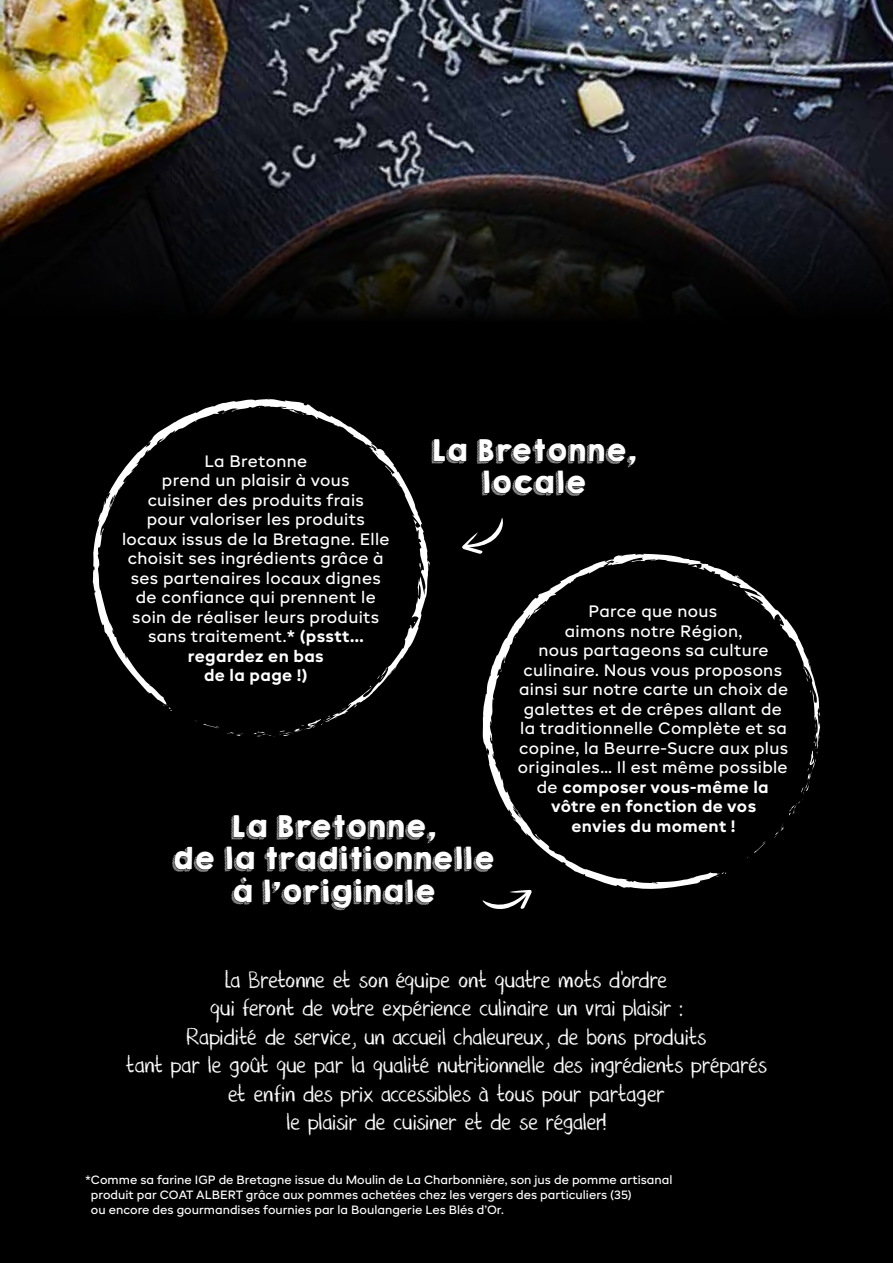
<style>
.page{position:relative;width:893px;height:1263px;background:#000}
.page>*{position:absolute;margin:0;border:0;box-sizing:border-box;transform-origin:0 0}
.t1{font:27.15px/32.5px "KGHAPPY";color:#fff;text-align:center}
.t2{font:27px/28.5px "DK Nouveau Crayon";letter-spacing:-.03em;color:#fff;text-align:center}
.t3{font:500 16.5px/19.5px "BR Candor";letter-spacing:.02em;color:#fff;text-align:center}
.t4{font:500 12px/15px "BR Candor";color:#fff}
.s1{font-weight:700}
</style>
<div class="page">
<img style="left:0;top:0;width:893px;height:314px">
<svg style="left:462px;top:518px;width:41px;height:36px"></svg>
<svg style="left:482px;top:890px;width:50px;height:19px"></svg>
<svg style="left:203px;top:723px;width:16px;height:5px"></svg>
<svg style="left:227px;top:732px;width:17px;height:4px"></svg>
<svg style="left:93px;top:398px;width:336px;height:324px"></svg>
<svg style="left:367px;top:446px;width:8px;height:3px"></svg>
<svg style="left:253px;top:701px;width:108px;height:36px"></svg>
<svg style="left:369px;top:666px;width:28px;height:21px"></svg>
<svg style="left:409px;top:622px;width:7px;height:5px"></svg>
<svg style="left:419px;top:562px;width:3px;height:9px"></svg>
<svg style="left:163px;top:704px;width:10px;height:8px"></svg>
<svg style="left:482px;top:554px;width:338px;height:335px"></svg>
<svg style="left:605px;top:562px;width:7px;height:5px"></svg>
<svg style="left:789px;top:708px;width:32px;height:108px"></svg>
<svg style="left:805px;top:658px;width:6px;height:26px"></svg>
<svg style="left:779px;top:619px;width:2px;height:8px"></svg>
<svg style="left:732px;top:574px;width:9px;height:14px"></svg>
<svg style="left:716px;top:872px;width:11px;height:5px"></svg>
<svg style="left:514px;top:633px;width:3px;height:5px"></svg>
<h1 class="t1" style="left:431px;top:434px;width:207px">La Bretonne, locale</h1>
<p class="t3" style="left:122px;top:451px;width:269px">La Bretonne<br>prend un plaisir à vous<br>cuisiner des produits frais<br>pour valoriser les produits locaux issus de la Bretagne. Elle choisit ses ingrédients grâce à ses partenaires locaux dignes de confiance qui prennent le soin de réaliser leurs produits sans traitement.<span class="s1">* (psstt... regardez en bas<br>de la page !)</span></p>
<p class="t3" style="left:518px;top:602px;width:272px">Parce que nous<br>aimons notre Région,<br>nous partageons sa culture culinaire. Nous vous proposons ainsi sur notre carte un choix de galettes et de crêpes allant de la traditionnelle Complète et sa copine, la Beurre-Sucre aux plus originales… Il est même possible de <span class="s1">composer vous-même la vôtre en fonction de vos<br>envies du moment !</span></p>
<h1 class="t1" style="left:172px;top:810px;width:324px">La Bretonne,<br>de la traditionnelle à l’originale</h1>
<p class="t2" style="left:126px;top:966px;width:643px">La Bretonne et son équipe ont quatre mots d’ordre<br>qui feront de votre expérience culinaire un vrai plaisir :<br>Rapidité de service, un accueil chaleureux, de bons produits<br>tant par le goût que par la qualité nutritionnelle des ingrédients préparés et enfin des prix accessibles à tous pour partager<br>le plaisir de cuisiner et de se régaler!</p>
<p class="t4" style="left:91px;top:1172px;width:583px;text-indent:-6px">*Comme sa farine IGP de Bretagne issue du Moulin de La Charbonnière, son jus de pomme artisanal produit par COAT ALBERT grâce aux pommes achetées chez les vergers des particuliers (35)<br>ou encore des gourmandises fournies par la Boulangerie Les Blés d’Or.</p>
</div>
